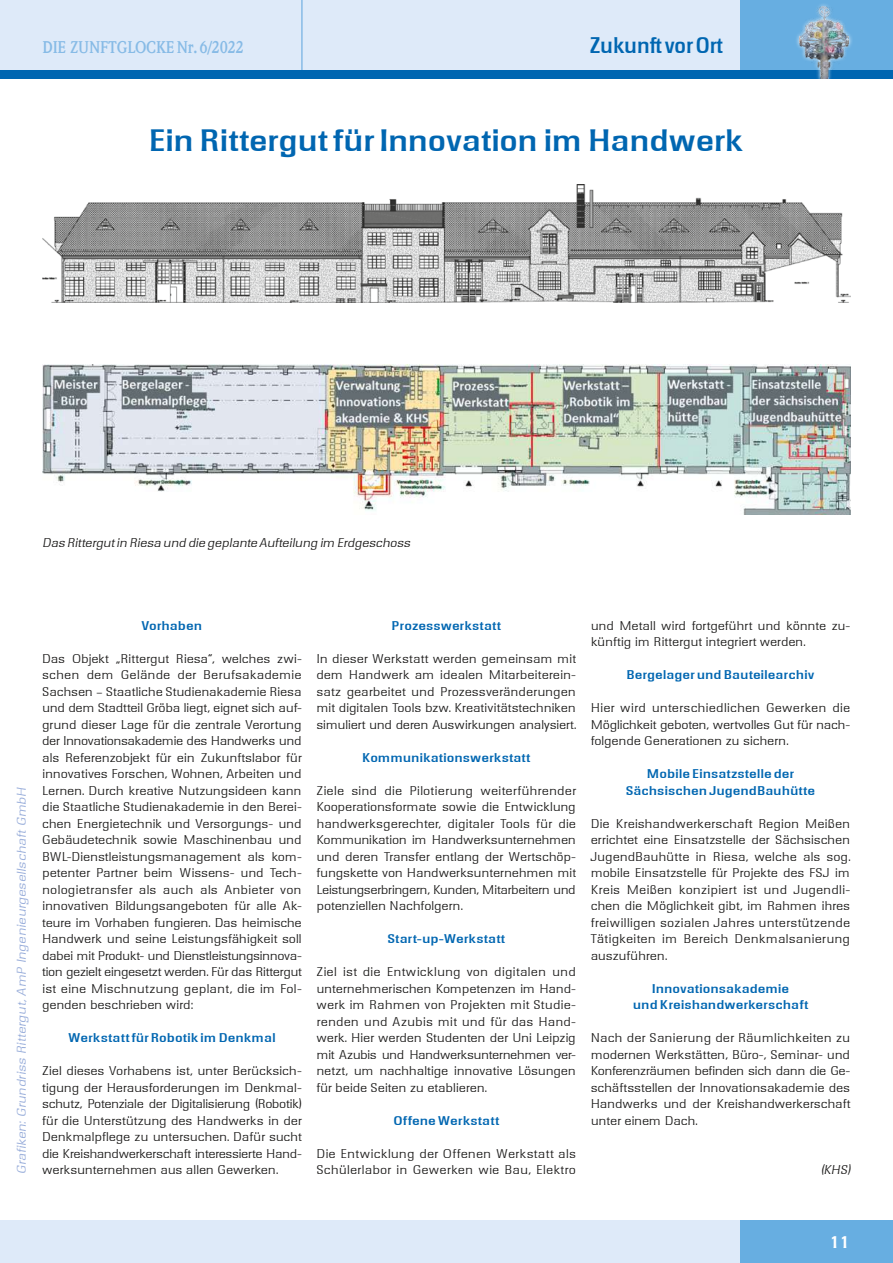
<style>
.page{position:relative;width:893px;height:1263px;background:#fff}
.page>*{position:absolute;margin:0;border:0;box-sizing:border-box;transform-origin:0 0}
.t1{font:700 33px "Walter Becker";letter-spacing:-.01em;color:#0066b1}
.t2{font:700 24.15px "Walter Becker";letter-spacing:-.015em;color:#0066b1;scale:.87 1}
.t3{font:700 18px "Walter Becker";color:#fff}
.t4{font:700 17.25px "Weidemann IT Cby BT";letter-spacing:-.015em;color:#87bbe6;scale:.87 1}
.t5{font:300 13.5px/16.5px "Walter Becker";color:#181716;text-align:justify}
.t6{font:700 13.5px/16.5px "Walter Becker";letter-spacing:.01em;color:#0066b1;text-align:center}
.t7{font:italic 300 13.5px "Walter Becker";letter-spacing:-.01em;color:#181716}
.t8{font:italic 300 13.5px "Walter Becker";letter-spacing:-.005em;color:#98adda;scale:1.05 1}
</style>
<div class="page">
<div style="left:0;top:0;width:893px;height:72px;background:#deeaf9"></div>
<div style="left:0;top:1220px;width:893px;height:43px;background:#deeaf9"></div>
<hr style="left:301px;top:0;width:2px;height:71px;background:#87bbe6">
<img style="left:43px;top:184px;width:807px;height:118px">
<img style="left:43px;top:364px;width:807px;height:150px">
<div style="left:740px;top:0;width:153px;height:71px;background:#67aee1"></div>
<div style="left:0;top:70px;width:893px;height:9px;background:#0066b1"></div>
<svg style="left:796px;top:4px;width:56px;height:44px"></svg>
<img style="left:799px;top:6px;width:49px;height:73px">
<div style="left:740px;top:1220px;width:153px;height:43px;background:#67aee1"></div>
<p class="t4" style="left:43px;top:36px;width:233px">DIE ZUNFTGLOCKE Nr. 6/2022</p>
<h2 class="t2" style="left:590px;top:32px;width:154px">Zukunft vor Ort</h2>
<h1 class="t1" style="left:149px;top:122px;width:596px">Ein Rittergut für Innovation im Handwerk</h1>
<p class="t7" style="left:43px;top:535px;width:370px">Das Rittergut in Riesa und die geplante Aufteilung im Erdgeschoss</p>
<p class="t8" style="left:14px;top:1174px;width:370px;rotate:-90deg">Grafiken: Grundriss Rittergut, AmP Ingenieurgesellschaft GmbH</p>
<p class="t6" style="left:142px;top:617px;width:62px">Vorhaben</p>
<p class="t5" style="left:43px;top:650px;width:261px">Das Objekt „Rittergut Riesa“, welches zwi&shy;schen dem Gelände der Berufsakademie Sachsen – Staatliche Studienakademie Riesa und dem Stadtteil Gröba liegt, eignet sich auf&shy;grund dieser Lage für die zentrale Verortung der Innovationsakademie des Handwerks und als Referenzobjekt für ein Zukunftslabor für innovatives Forschen, Wohnen, Arbeiten und Lernen. Durch kreative Nutzungsideen kann die Staatliche Studienakademie in den Berei&shy;chen Energietechnik und Versorgungs- und Gebäudetechnik sowie Maschinenbau und BWL-Dienstleistungsmanagement als kom&shy;petenter Partner beim Wissens- und Tech&shy;nologietransfer als auch als Anbieter von innovativen Bildungsangeboten für alle Ak&shy;teure im Vorhaben fungieren. Das heimische Handwerk und seine Leistungsfähigkeit soll dabei mit Produkt- und Dienstleistungsinnova&shy;tion gezielt eingesetzt werden. Für das Rittergut ist eine Mischnutzung geplant, die im Fol&shy;genden beschrieben wird:</p>
<p class="t6" style="left:69px;top:1029px;width:209px">Werkstatt für Robotik im Denkmal</p>
<p class="t5" style="left:43px;top:1062px;width:261px">Ziel dieses Vorhabens ist, unter Berücksich&shy;tigung der Herausforderungen im Denkmal&shy;schutz, Potenziale der Digitalisierung (Robotik) für die Unterstützung des Handwerks in der Denkmalpflege zu untersuchen. Dafür sucht die Kreishandwerkerschaft interessierte Hand&shy;werksunternehmen aus allen Gewerken.</p>
<p class="t6" style="left:392px;top:617px;width:110px">Prozesswerkstatt</p>
<p class="t5" style="left:317px;top:650px;width:261px">In dieser Werkstatt werden gemeinsam mit dem Handwerk am idealen Mitarbeiterein&shy;satz gearbeitet und Prozessveränderungen mit digitalen Tools bzw. Kreativitätstechniken simuliert und deren Auswirkungen analysiert.</p>
<p class="t6" style="left:363px;top:749px;width:169px">Kommunikationswerkstatt</p>
<p class="t5" style="left:317px;top:782px;width:261px">Ziele sind die Pilotierung weiterführender Kooperationsformate sowie die Entwicklung handwerksgerechter, digitaler Tools für die Kommunikation im Handwerksunternehmen und deren Transfer entlang der Wertschöp&shy;fungskette von Handwerksunternehmen mit Leistungserbringern, Kunden, Mitarbeitern und potenziellen Nachfolgern.</p>
<p class="t6" style="left:388px;top:930px;width:119px">Start-up-Werkstatt</p>
<p class="t5" style="left:317px;top:963px;width:261px">Ziel ist die Entwicklung von digitalen und unternehmerischen Kompetenzen im Hand&shy;werk im Rahmen von Projekten mit Studie&shy;renden und Azubis mit und für das Hand&shy;werk. Hier werden Studenten der Uni Leipzig mit Azubis und Handwerksunternehmen ver&shy;netzt, um nachhaltige innovative Lösungen für beide Seiten zu etablieren.</p>
<p class="t6" style="left:394px;top:1112px;width:107px">Offene Werkstatt</p>
<p class="t5" style="left:317px;top:1145px;width:261px">Die Entwicklung der Offenen Werkstatt als<br>Schülerlabor in Gewerken wie Bau, Elektro</p>
<p class="t5" style="left:591px;top:617px;width:261px">und Metall wird fortgeführt und könnte zu&shy;künftig im Rittergut integriert werden.</p>
<p class="t6" style="left:627px;top:666px;width:189px">Bergelager und Bauteilearchiv</p>
<p class="t5" style="left:591px;top:699px;width:261px">Hier wird unterschiedlichen Gewerken die Möglichkeit geboten, wertvolles Gut für nach&shy;folgende Generationen zu sichern.</p>
<p class="t6" style="left:626px;top:765px;width:191px">Mobile Einsatzstelle der<br>Sächsischen JugendBauhütte</p>
<p class="t5" style="left:591px;top:815px;width:261px">Die Kreishandwerkerschaft Region Meißen errichtet eine Einsatzstelle der Sächsischen JugendBauhütte in Riesa, welche als sog. mobile Einsatzstelle für Projekte des FSJ im Kreis Meißen konzipiert ist und Jugendli&shy;chen die Möglichkeit gibt, im Rahmen ihres freiwilligen sozialen Jahres unterstützende Tätigkeiten im Bereich Denkmalsanierung auszuführen.</p>
<p class="t6" style="left:633px;top:980px;width:177px">Innovationsakademie<br>und Kreishandwerkerschaft</p>
<p class="t5" style="left:591px;top:1029px;width:261px">Nach der Sanierung der Räumlichkeiten zu modernen Werkstätten, Büro-, Seminar- und Konferenzräumen befinden sich dann die Ge&shy;schäftsstellen der Innovationsakademie des Handwerks und der Kreishandwerkerschaft unter einem Dach.</p>
<p class="t7" style="left:821px;top:1162px;width:31px">(KHS)</p>
<h3 class="t3" style="left:830px;top:1232px;width:21px">11</h3>
</div>
